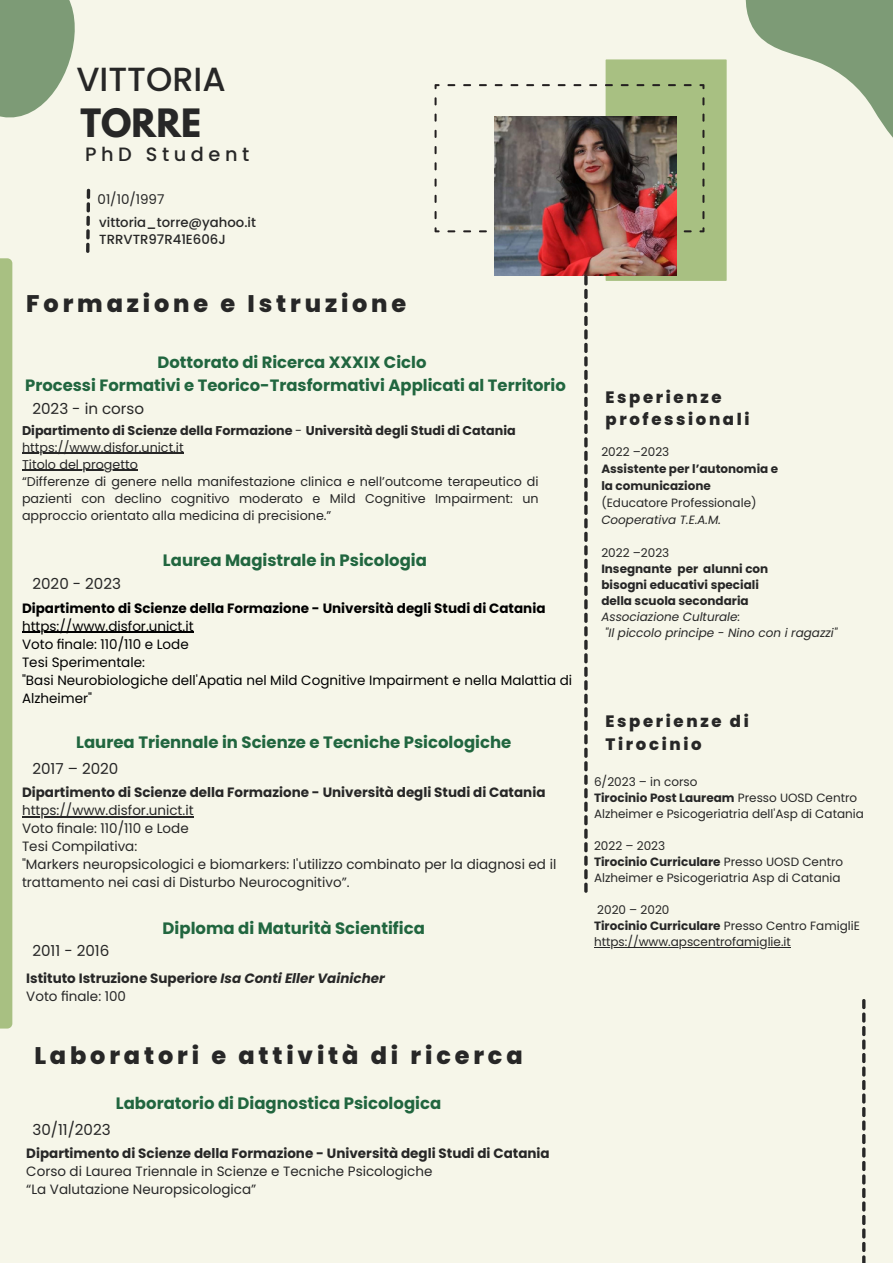
<style>
.page{position:relative;width:893px;height:1264px;background:#fff}
.page>*{position:absolute;margin:0;border:0;box-sizing:border-box;transform-origin:0 0}
.t1{font:700 34.65px "League Spartan";color:#272727}
.t2{font:500 33.45px "Poppins";color:#272727}
.t3{font:800 24px "Poppins";letter-spacing:.16em;color:#272727}
.t4{font:500 19.35px "Poppins";letter-spacing:.235em;color:#272727}
.t5{font:700 16.5px "Poppins";color:#21663f}
.t6{font:800 16.5px/22.5px "Poppins";letter-spacing:.16em;color:#272727}
.t7{font:700 16.35px "Poppins";color:#21663f}
.t8{font:15.15px "Poppins";color:#272727}
.t9{font:13.5px/18px "Poppins";color:#272727}
.t10{font:700 13.5px "Poppins";color:#272727}
.t11{font:13.5px/18px "Poppins";color:#000}
.t12{font:700 13.5px "Poppins";color:#000}
.t13{font:500 13.2px "Poppins";color:#272727}
.t14{font:12.75px/17px "Poppins";color:#272727;text-align:justify}
.t15{font:700 12.75px "Poppins";color:#272727}
.t16{font:12px/16px "Poppins";color:#272727}
.t17{font:700 12px "Poppins";color:#272727}
.t18{font:italic 12px "Poppins";color:#272727}
.s1{font-weight:400}
.s2{font-style:italic}
.s3{font-weight:700}
</style>
<div class="page">
<div style="left:0;top:0;width:892px;height:1262px;background:#f6f6e9"></div>
<svg style="left:745px;top:0;width:147px;height:136px"></svg>
<hr style="left:22px;top:453px;width:162px;height:1px;background:#272727">
<hr style="left:22px;top:470px;width:116px;height:1px;background:#272727">
<hr style="left:22px;top:816px;width:172px;height:1px;background:#272727">
<hr style="left:22px;top:632px;width:172px;height:1px;background:#000">
<svg style="left:862px;top:999px;width:3px;height:263px"></svg>
<svg style="left:0;top:0;width:121px;height:1028px"></svg>
<hr style="left:594px;top:946px;width:196px;height:1px;background:#272727">
<svg style="left:434px;top:59px;width:292px;height:833px"></svg>
<p class="t2" style="left:76px;top:56px;width:151px">VITTORIA</p>
<p class="t1" style="left:81px;top:106px;width:122px">TORRE</p>
<p class="t4" style="left:85px;top:140px;width:166px">PhD Student</p>
<p class="t9" style="left:97px;top:190px;width:68px">01/10/1997</p>
<p class="t13" style="left:99px;top:213px;width:158px">vittoria_torre@yahoo.it</p>
<p class="t13" style="left:99px;top:230px;width:128px">TRRVTR97R41E606J</p>
<p class="t3" style="left:26px;top:286px;width:381px">Formazione e Istruzione</p>
<p class="t7" style="left:158px;top:351px;width:270px">Dottorato di Ricerca XXXIX Ciclo</p>
<p class="t7" style="left:25px;top:373px;width:542px">Processi Formativi e Teorico-Trasformativi Applicati al Territorio</p>
<p class="t8" style="left:32px;top:398px;width:113px">2023 - in corso</p>
<p class="t15" style="left:22px;top:421px;width:495px">Dipartimento di Scienze della Formazione <span class="s1">-</span> Università degli Studi di Catania</p>
<p class="t14" style="left:22px;top:439px;width:163px">https://www.disfor.unict.it</p>
<p class="t14" style="left:22px;top:456px;width:117px">Titolo del progetto</p>
<p class="t14" style="left:22px;top:473px;width:518px">“Differenze di genere nella manifestazione clinica e nell’outcome terapeutico di pazienti con declino cognitivo moderato e Mild Cognitive Impairment: un approccio orientato alla medicina di precisione.”</p>
<p class="t5" style="left:163px;top:548px;width:265px">Laurea Magistrale in Psicologia</p>
<p class="t8" style="left:32px;top:572px;width:90px">2020 - 2023</p>
<p class="t12" style="left:22px;top:598px;width:525px">Dipartimento di Scienze della Formazione - Università degli Studi di Catania</p>
<p class="t11" style="left:22px;top:617px;width:173px">https://www.disfor.unict.it</p>
<p class="t11" style="left:22px;top:635px;width:168px">Voto finale: 110/110 e Lode</p>
<p class="t11" style="left:22px;top:653px;width:124px">Tesi Sperimentale:</p>
<p class="t11" style="left:22px;top:671px;width:551px">"Basi Neurobiologiche dell'Apatia nel Mild Cognitive Impairment e nella Malattia di<br>Alzheimer"</p>
<p class="t5" style="left:76px;top:731px;width:436px">Laurea Triennale in Scienze e Tecniche Psicologiche</p>
<p class="t8" style="left:32px;top:757px;width:87px">2017 – 2020</p>
<p class="t10" style="left:22px;top:783px;width:525px">Dipartimento di Scienze della Formazione - Università degli Studi di Catania</p>
<p class="t9" style="left:22px;top:801px;width:173px">https://www.disfor.unict.it</p>
<p class="t9" style="left:22px;top:819px;width:168px">Voto finale: 110/110 e Lode</p>
<p class="t9" style="left:22px;top:837px;width:117px">Tesi Compilativa:</p>
<p class="t9" style="left:22px;top:855px;width:535px">"Markers neuropsicologici e biomarkers: l'utilizzo combinato per la diagnosi ed il trattamento nei casi di Disturbo Neurocognitivo”.</p>
<p class="t5" style="left:163px;top:916px;width:264px">Diploma di Maturità Scientifica</p>
<p class="t10" style="left:26px;top:969px;width:360px">Istituto Istruzione Superiore <span class="s2">Isa Conti Eller Vainicher</span></p>
<p class="t9" style="left:26px;top:987px;width:101px">Voto finale: 100</p>
<p class="t8" style="left:32px;top:940px;width:78px">2011 - 2016</p>
<p class="t3" style="left:34px;top:1038px;width:489px">Laboratori e attività di ricerca</p>
<p class="t5" style="left:116px;top:1092px;width:327px">Laboratorio di Diagnostica Psicologica</p>
<p class="t8" style="left:32px;top:1119px;width:80px">30/11/2023</p>
<p class="t10" style="left:26px;top:1144px;width:525px">Dipartimento di Scienze della Formazione - Università degli Studi di Catania</p>
<p class="t9" style="left:26px;top:1162px;width:407px">Corso di Laurea Triennale in Scienze e Tecniche Psicologiche</p>
<p class="t9" style="left:26px;top:1180px;width:231px">“La Valutazione Neuropsicologica”</p>
<p class="t6" style="left:605px;top:386px;width:145px">Esperienze professionali</p>
<p class="t16" style="left:601px;top:444px;width:69px">2022 –2023</p>
<p class="t17" style="left:601px;top:460px;width:178px">Assistente per l’autonomia e</p>
<p class="t17" style="left:601px;top:477px;width:111px">la comunicazione</p>
<p class="t16" style="left:601px;top:495px;width:157px">(Educatore Professionale)</p>
<p class="t18" style="left:601px;top:511px;width:121px">Cooperativa T.E.A.M.</p>
<p class="t16" style="left:601px;top:544px;width:69px">2022 –2023</p>
<p class="t17" style="left:601px;top:560px;width:168px">Insegnante per alunni con</p>
<p class="t17" style="left:601px;top:576px;width:159px">bisogni educativi speciali</p>
<p class="t17" style="left:601px;top:592px;width:149px">della scuola secondaria</p>
<p class="t18" style="left:601px;top:608px;width:140px">Associazione Culturale:</p>
<p class="t18" style="left:605px;top:624px;width:234px">"Il piccolo principe - Nino con i ragazzi"</p>
<p class="t6" style="left:605px;top:710px;width:145px">Esperienze di<br>Tirocinio</p>
<p class="t16" style="left:594px;top:773px;width:105px">6/2023 – in corso</p>
<p class="t16" style="left:594px;top:789px;width:271px"><span class="s3">Tirocinio Post Lauream</span> Presso UOSD Centro<br>Alzheimer e Psicogeriatria dell'Asp di Catania</p>
<p class="t16" style="left:594px;top:837px;width:73px">2022 – 2023</p>
<p class="t16" style="left:594px;top:853px;width:251px"><span class="s3">Tirocinio Curriculare</span> Presso UOSD Centro<br>Alzheimer e Psicogeriatria Asp di Catania</p>
<p class="t16" style="left:597px;top:901px;width:74px">2020 – 2020</p>
<p class="t16" style="left:594px;top:917px;width:267px"><span class="s3">Tirocinio Curriculare</span> Presso Centro FamigliE https://www.apscentrofamiglie.it</p>
</div>
